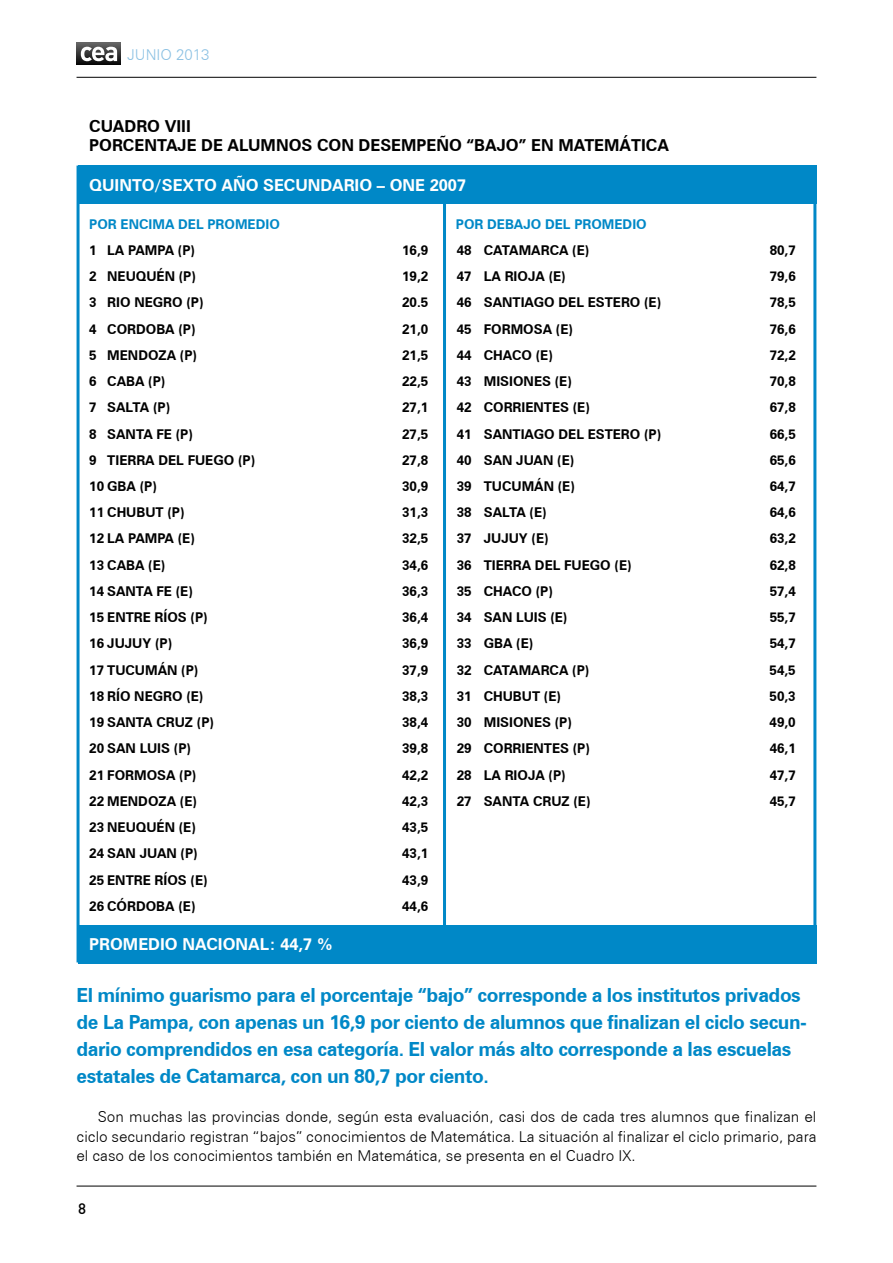
<style>
.page{position:relative;width:893px;height:1263px;background:#fff}
.page>*{position:absolute;margin:0;border:0;box-sizing:border-box;transform-origin:0 0}
.t1{font:700 19.5px/27px "Zurich BT";letter-spacing:-.025em;color:#0088c7}
.t2{font:700 16.5px/19.8px "Zurich BT";color:#000}
.t3{font:700 16.5px "Zurich BT";color:#fff}
.t4{font:300 15px/19.5px "Zurich BT";color:#000;text-align:justify}
.t5{font:300 15px "Zurich BT";color:#8bc1e3}
.t6{font:500 15px "DIN Pro";color:#000}
.t7{font:700 13.5px "Zurich BT";color:#000}
.t8{font:700 13.5px "Zurich BT";color:#0088c7}
</style>
<div class="page">
<svg style="left:77px;top:43px;width:44px;height:22px"></svg>
<svg style="left:81px;top:47px;width:36px;height:14px"></svg>
<hr style="left:77px;top:77px;width:739px;height:1px;background:#000">
<hr style="left:77px;top:1186px;width:739px;height:1px;background:#000">
<div style="left:78px;top:166px;width:738px;height:38px;background:#0088c7"></div>
<div style="left:78px;top:925px;width:738px;height:38px;background:#0088c7"></div>
<div style="left:77px;top:166px;width:739px;height:796px;border:3px solid #0088c7"></div>
<hr style="left:443px;top:201px;width:3px;height:727px;background:#0088c7">
<p class="t5" style="left:128px;top:45px;width:83px">JUNIO 2013</p>
<p class="t2" style="left:89px;top:116px;width:48px">Cuadro</p>
<p class="t2" style="left:89px;top:116px;width:581px;text-indent:75px">VIII<br>PORCENTAJE DE ALUMNOS CON DESEMPEÑO “BAJO” EN MATEMÁTICA</p>
<p class="t3" style="left:89px;top:175px;width:378px">QUINTO/SEXTO AÑO SECUNDARIO – ONE 2007</p>
<p class="t8" style="left:89px;top:215px;width:192px">POR ENCIMA DEL PROMEDIO</p>
<p class="t8" style="left:456px;top:215px;width:192px">POR DEBAJO DEL PROMEDIO</p>
<p class="t7" style="left:89px;top:242px;width:18px">1 LA</p>
<p class="t7" style="left:128px;top:242px;width:68px">PAMPA (P)</p>
<p class="t7" style="left:402px;top:242px;width:28px">16,9</p>
<p class="t7" style="left:457px;top:242px;width:134px">48 CATAMARCA (E)</p>
<p class="t7" style="left:770px;top:242px;width:28px">80,7</p>
<p class="t7" style="left:89px;top:268px;width:108px">2 NEUQUÉN (P)</p>
<p class="t7" style="left:402px;top:268px;width:28px">19,2</p>
<p class="t7" style="left:457px;top:268px;width:26px">47 LA</p>
<p class="t7" style="left:505px;top:268px;width:63px">RIOJA (E)</p>
<p class="t7" style="left:770px;top:268px;width:28px">79,6</p>
<p class="t7" style="left:89px;top:294px;width:116px">3 RIO NEGRO (P)</p>
<p class="t7" style="left:402px;top:294px;width:28px">20.5</p>
<p class="t7" style="left:457px;top:294px;width:206px">46 SANTIAGO DEL ESTERO (E)</p>
<p class="t7" style="left:770px;top:294px;width:28px">78,5</p>
<p class="t7" style="left:89px;top:320px;width:108px">4 CORDOBA (P)</p>
<p class="t7" style="left:402px;top:320px;width:28px">21,0</p>
<p class="t7" style="left:457px;top:320px;width:118px">45 FORMOSA (E)</p>
<p class="t7" style="left:770px;top:320px;width:28px">76,6</p>
<p class="t7" style="left:89px;top:347px;width:109px">5 MENDOZA (P)</p>
<p class="t7" style="left:402px;top:347px;width:28px">21,5</p>
<p class="t7" style="left:457px;top:347px;width:97px">44 CHACO (E)</p>
<p class="t7" style="left:770px;top:347px;width:28px">72,2</p>
<p class="t7" style="left:89px;top:373px;width:78px">6 CABA (P)</p>
<p class="t7" style="left:402px;top:373px;width:28px">22,5</p>
<p class="t7" style="left:457px;top:373px;width:116px">43 MISIONES (E)</p>
<p class="t7" style="left:770px;top:373px;width:28px">70,8</p>
<p class="t7" style="left:89px;top:399px;width:82px">7 SALTA (P)</p>
<p class="t7" style="left:402px;top:399px;width:28px">27,1</p>
<p class="t7" style="left:457px;top:399px;width:135px">42 CORRIENTES (E)</p>
<p class="t7" style="left:770px;top:399px;width:28px">67,8</p>
<p class="t7" style="left:89px;top:425px;width:105px">8 SANTA FE (P)</p>
<p class="t7" style="left:402px;top:425px;width:28px">27,5</p>
<p class="t7" style="left:457px;top:425px;width:206px">41 SANTIAGO DEL ESTERO (P)</p>
<p class="t7" style="left:770px;top:425px;width:28px">66,5</p>
<p class="t7" style="left:89px;top:452px;width:167px">9 TIERRA DEL FUEGO (P)</p>
<p class="t7" style="left:402px;top:452px;width:28px">27,8</p>
<p class="t7" style="left:457px;top:452px;width:119px">40 SAN JUAN (E)</p>
<p class="t7" style="left:770px;top:452px;width:28px">65,6</p>
<p class="t7" style="left:89px;top:478px;width:69px">10 GBA (P)</p>
<p class="t7" style="left:402px;top:478px;width:28px">30,9</p>
<p class="t7" style="left:457px;top:478px;width:120px">39 TUCUMÁN (E)</p>
<p class="t7" style="left:770px;top:478px;width:28px">64,7</p>
<p class="t7" style="left:89px;top:504px;width:97px">11 CHUBUT (P)</p>
<p class="t7" style="left:402px;top:504px;width:28px">31,3</p>
<p class="t7" style="left:457px;top:504px;width:91px">38 SALTA (E)</p>
<p class="t7" style="left:770px;top:504px;width:28px">64,6</p>
<p class="t7" style="left:89px;top:530px;width:23px">12 LA</p>
<p class="t7" style="left:128px;top:530px;width:68px">PAMPA (E)</p>
<p class="t7" style="left:402px;top:530px;width:28px">32,5</p>
<p class="t7" style="left:457px;top:530px;width:93px">37 JUJUY (E)</p>
<p class="t7" style="left:770px;top:530px;width:28px">63,2</p>
<p class="t7" style="left:89px;top:557px;width:78px">13 CABA (E)</p>
<p class="t7" style="left:402px;top:557px;width:28px">34,6</p>
<p class="t7" style="left:457px;top:557px;width:176px">36 TIERRA DEL FUEGO (E)</p>
<p class="t7" style="left:770px;top:557px;width:28px">62,8</p>
<p class="t7" style="left:89px;top:583px;width:105px">14 SANTA FE (E)</p>
<p class="t7" style="left:402px;top:583px;width:28px">36,3</p>
<p class="t7" style="left:457px;top:583px;width:98px">35 CHACO (P)</p>
<p class="t7" style="left:770px;top:583px;width:28px">57,4</p>
<p class="t7" style="left:89px;top:609px;width:120px">15 ENTRE RÍOS (P)</p>
<p class="t7" style="left:402px;top:609px;width:28px">36,4</p>
<p class="t7" style="left:457px;top:609px;width:112px">34 SAN LUIS (E)</p>
<p class="t7" style="left:770px;top:609px;width:28px">55,7</p>
<p class="t7" style="left:89px;top:635px;width:84px">16 JUJUY (P)</p>
<p class="t7" style="left:402px;top:635px;width:28px">36,9</p>
<p class="t7" style="left:457px;top:635px;width:78px">33 GBA (E)</p>
<p class="t7" style="left:770px;top:635px;width:28px">54,7</p>
<p class="t7" style="left:89px;top:662px;width:111px">17 TUCUMÁN (P)</p>
<p class="t7" style="left:402px;top:662px;width:28px">37,9</p>
<p class="t7" style="left:457px;top:662px;width:134px">32 CATAMARCA (P)</p>
<p class="t7" style="left:770px;top:662px;width:28px">54,5</p>
<p class="t7" style="left:89px;top:688px;width:116px">18 RÍO NEGRO (E)</p>
<p class="t7" style="left:402px;top:688px;width:28px">38,3</p>
<p class="t7" style="left:457px;top:688px;width:106px">31 CHUBUT (E)</p>
<p class="t7" style="left:770px;top:688px;width:28px">50,3</p>
<p class="t7" style="left:89px;top:714px;width:126px">19 SANTA CRUZ (P)</p>
<p class="t7" style="left:402px;top:714px;width:28px">38,4</p>
<p class="t7" style="left:457px;top:714px;width:117px">30 MISIONES (P)</p>
<p class="t7" style="left:770px;top:714px;width:28px">49,0</p>
<p class="t7" style="left:89px;top:740px;width:103px">20 SAN LUIS (P)</p>
<p class="t7" style="left:402px;top:740px;width:28px">39,8</p>
<p class="t7" style="left:457px;top:740px;width:135px">29 CORRIENTES (P)</p>
<p class="t7" style="left:770px;top:740px;width:28px">46,1</p>
<p class="t7" style="left:89px;top:767px;width:109px">21 FORMOSA (P)</p>
<p class="t7" style="left:402px;top:767px;width:28px">42,2</p>
<p class="t7" style="left:457px;top:767px;width:26px">28 LA</p>
<p class="t7" style="left:505px;top:767px;width:63px">RIOJA (P)</p>
<p class="t7" style="left:770px;top:767px;width:28px">47,7</p>
<p class="t7" style="left:89px;top:793px;width:109px">22 MENDOZA (E)</p>
<p class="t7" style="left:402px;top:793px;width:28px">42,3</p>
<p class="t7" style="left:457px;top:793px;width:135px">27 SANTA CRUZ (E)</p>
<p class="t7" style="left:770px;top:793px;width:28px">45,7</p>
<p class="t7" style="left:89px;top:819px;width:108px">23 NEUQUÉN (E)</p>
<p class="t7" style="left:402px;top:819px;width:28px">43,5</p>
<p class="t7" style="left:89px;top:845px;width:110px">24 SAN JUAN (P)</p>
<p class="t7" style="left:402px;top:845px;width:28px">43,1</p>
<p class="t7" style="left:89px;top:872px;width:120px">25 ENTRE RÍOS (E)</p>
<p class="t7" style="left:402px;top:872px;width:28px">43,9</p>
<p class="t7" style="left:89px;top:898px;width:108px">26 CÓRDOBA (E)</p>
<p class="t7" style="left:402px;top:898px;width:28px">44,6</p>
<p class="t3" style="left:89px;top:934px;width:245px">PROMEDIO NACIONAL : 44,7 %</p>
<p class="t1" style="left:77px;top:981px;width:732px">El mínimo guarismo para el porcentaje “bajo” corresponde a los institutos privados de La Pampa, con apenas un 16,9 por ciento de alumnos que finalizan el ciclo secun&shy;dario comprendidos en esa categoría. El valor más alto corresponde a las escuelas estatales de Catamarca, con un 80,7 por ciento.</p>
<p class="t4" style="left:77px;top:1107px;width:741px;text-indent:21px">Son muchas las provincias donde, según esta evaluación, casi dos de cada tres alumnos que finalizan el ciclo secundario registran “bajos” conocimientos de Matemática. La situación al finalizar el ciclo primario, para el caso de los conocimientos también en Matemática, se presenta en el Cuadro IX.</p>
<p class="t6" style="left:78px;top:1198px;width:9px">8</p>
</div>
